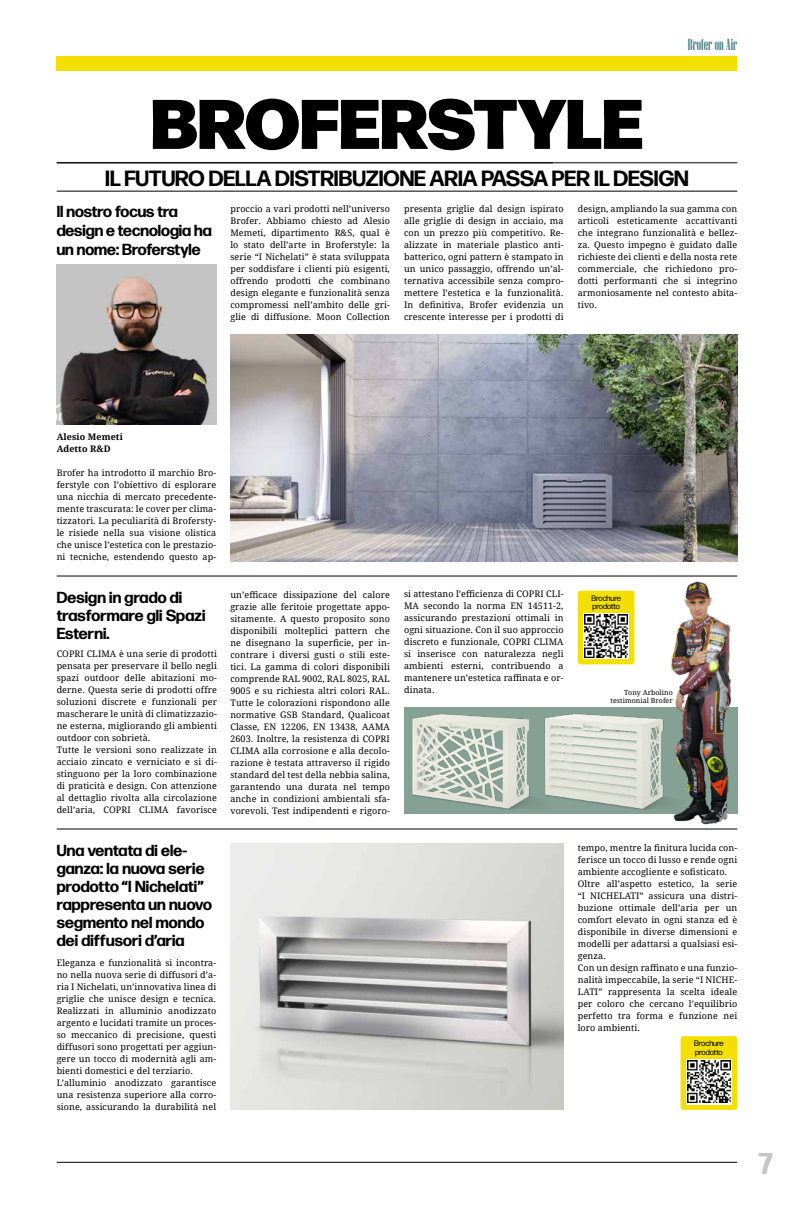
<style>
.page{position:relative;width:794px;height:1219px;background:#fff}
.page>*{position:absolute;margin:0;border:0;box-sizing:border-box;transform-origin:0 0}
.t1{font:900 70px "Forma DJR Display";color:#000}
.t2{font:700 30px "Forma DJR Display";color:#c6c6c6}
.t3{font:700 22px "Forma DJR Display";color:#000}
.t4{font:700 16px/18px "Forma DJR Display";letter-spacing:.01em;color:#000}
.t5{font:16px "Niagara";color:#3a747e}
.t6{font:9px/12px "Droid Serif";letter-spacing:.01em;color:#000;text-align:justify}
.t7{font:700 9px/12px "Droid Serif";letter-spacing:.01em;color:#000}
.t8{font:8px/8.5px "Forma DJR Display";color:#000}
.t9{font:7px/8px "Droid Serif";letter-spacing:.01em;color:#000;text-align:right}
</style>
<div class="page">
<div style="left:57px;top:57px;width:680px;height:14px;background:#f3e000"></div>
<hr style="left:57px;top:1162px;width:680px;height:1px;background:#000">
<img style="left:230px;top:844px;width:333px;height:266px">
<hr style="left:57px;top:162px;width:680px;height:1px;background:#000">
<hr style="left:57px;top:191px;width:680px;height:1px;background:#000">
<hr style="left:57px;top:575px;width:680px;height:1px;background:#000">
<hr style="left:57px;top:828px;width:680px;height:1px;background:#000">
<img style="left:666px;top:575px;width:70px;height:255px">
<div style="left:680px;top:1036px;width:57px;height:74px;background:#f3e000;border-radius:3px"></div>
<svg style="left:686px;top:1059px;width:45px;height:45px"></svg>
<img style="left:687px;top:1060px;width:43px;height:43px">
<div style="left:578px;top:591px;width:56px;height:73px;background:#f3e000;border-radius:3px"></div>
<svg style="left:583px;top:613px;width:46px;height:46px"></svg>
<img style="left:585px;top:615px;width:42px;height:42px">
<img style="left:404px;top:707px;width:135px;height:107px">
<img style="left:539px;top:699px;width:165px;height:128px">
<img style="left:230px;top:335px;width:507px;height:226px">
<img style="left:57px;top:264px;width:160px;height:160px">
<h3 class="t5" style="left:688px;top:36px;width:51px">Brofer on Air</h3>
<h1 class="t1" style="left:151px;top:68px;width:493px">BROFERSTYLE</h1>
<h3 class="t3" style="left:105px;top:164px;width:585px">IL FUTURO DELLA DISTRIBUZIONE ARIA PASSA PER IL DESIGN</h3>
<h3 class="t4" style="left:57px;top:201px;width:157px;line-height:19.2px">Il nostro focus tra design e tecnologia ha un nome: Broferstyle</h3>
<p class="t6" style="left:230px;top:202px;width:161px">proccio a vari prodotti nell’universo Brofer. Abbiamo chiesto ad Alesio Memeti, dipartimento R&amp;S, qual è lo stato dell’arte in Broferstyle: la serie “I Nichelati” è stata sviluppata per soddisfare i clienti più esigenti, offrendo prodotti che combinano design elegante e funzionalità senza compromessi nell’ambito delle gri&shy;glie di diffusione. Moon Collection</p>
<p class="t6" style="left:404px;top:202px;width:161px">presenta griglie dal design ispirato alle griglie di design in acciaio, ma con un prezzo più competitivo. Re&shy;alizzate in materiale plastico anti&shy;batterico, ogni pattern è stampato in un unico passaggio, offrendo un’al&shy;ternativa accessibile senza compro&shy;mettere l’estetica e la funzionalità.<br>In definitiva, Brofer evidenzia un crescente interesse per i prodotti di</p>
<p class="t6" style="left:578px;top:202px;width:161px">design, ampliando la sua gamma con articoli esteticamente accattivanti che integrano funzionalità e bellez&shy;za. Questo impegno è guidato dalle richieste dei clienti e della nosta rete commerciale, che richiedono pro&shy;dotti performanti che si integrino armoniosamente nel contesto abita&shy;tivo.</p>
<p class="t7" style="left:57px;top:430px;width:68px">Alesio Memeti<br>Adetto R&amp;D</p>
<p class="t6" style="left:57px;top:466px;width:161px">Brofer ha introdotto il marchio Bro&shy;ferstyle con l’obiettivo di esplorare una nicchia di mercato precedente&shy;mente trascurata: le cover per clima&shy;tizzatori. La peculiarità di Brofersty&shy;le risiede nella sua visione olistica che unisce l’estetica con le prestazio&shy;ni tecniche, estendendo questo ap-</p>
<h3 class="t4" style="left:57px;top:588px;width:150px">Design in grado di trasformare gli Spazi<br>Esterni.</h3>
<p class="t6" style="left:57px;top:647px;width:162px;text-align:left">COPRI CLIMA è una serie di prodotti pensata per preservare il bello negli spazi outdoor delle abitazioni mo&shy;derne. Questa serie di prodotti offre soluzioni discrete e funzionali per mascherare le unità di climatizzazio&shy;ne esterna, migliorando gli ambienti outdoor con sobrietà.<br>Tutte le versioni sono realizzate in acciaio zincato e verniciato e si di&shy;stinguono per la loro combinazione di praticità e design. Con attenzione al dettaglio rivolta alla circolazione dell’aria, COPRI CLIMA favorisce</p>
<h3 class="t4" style="left:57px;top:841px;width:157px">Una ventata di ele&shy;ganza: la nuova serie prodotto “I Nichelati” rappresenta un nuovo segmento nel mondo dei diffusori d’aria</h3>
<p class="t6" style="left:57px;top:956px;width:161px;text-align:left">Eleganza e funzionalità si incontra&shy;no nella nuova serie di diffusori d’a&shy;ria I Nichelati, un’innovativa linea di griglie che unisce design e tecnica.<br>Realizzati in alluminio anodizzato argento e lucidati tramite un proces&shy;so meccanico di precisione, questi diffusori sono progettati per aggiun&shy;gere un tocco di modernità agli am&shy;bienti domestici e del terziario.<br>L’alluminio anodizzato garantisce una resistenza superiore alla corro&shy;sione, assicurando la durabilità nel</p>
<p class="t6" style="left:230px;top:588px;width:161px">un’efficace dissipazione del calore grazie alle feritoie progettate appo&shy;sitamente. A questo proposito sono disponibili molteplici pattern che ne disegnano la superficie, per in&shy;contrare i diversi gusti o stili este&shy;tici. La gamma di colori disponibili comprende RAL 9002, RAL 8025, RAL 9005 e su richiesta altri colori RAL.<br>Tutte le colorazioni rispondono alle normative GSB Standard, Qualicoat Classe, EN 12206, EN 13438, AAMA 2603. Inoltre, la resistenza di COPRI CLIMA alla corrosione e alla decolo&shy;razione è testata attraverso il rigido standard del test della nebbia salina, garantendo una durata nel tempo anche in condizioni ambientali sfa&shy;vorevoli. Test indipendenti e rigoro-</p>
<p class="t6" style="left:404px;top:588px;width:161px">si attestano l’efficienza di COPRI CLI-MA secondo la norma EN 14511-2, assicurando prestazioni ottimali in ogni situazione. Con il suo approccio discreto e funzionale, COPRI CLIMA si inserisce con naturalezza negli ambienti esterni, contribuendo a mantenere un’estetica raffinata e or&shy;dinata.</p>
<p class="t8" style="left:591px;top:593px;width:31px">Brochure prodotto</p>
<p class="t9" style="left:610px;top:688px;width:64px">Tony Arbolino testimonial Brofer</p>
<p class="t6" style="left:578px;top:841px;width:161px;text-align:left">tempo, mentre la finitura lucida con&shy;ferisce un tocco di lusso e rende ogni ambiente accogliente e sofisticato.<br>Oltre all’aspetto estetico, la serie “I NICHELATI” assicura una distri&shy;buzione ottimale dell’aria per un comfort elevato in ogni stanza ed è disponibile in diverse dimensioni e modelli per adattarsi a qualsiasi esi&shy;genza.<br>Con un design raffinato e una funzio&shy;nalità impeccabile, la serie “I NICHE-LATI” rappresenta la scelta ideale per coloro che cercano l’equilibrio perfetto tra forma e funzione nei loro ambienti.</p>
<p class="t8" style="left:694px;top:1039px;width:31px">Brochure prodotto</p>
<h2 class="t2" style="left:758px;top:1144px;width:16px">7</h2>
</div>
